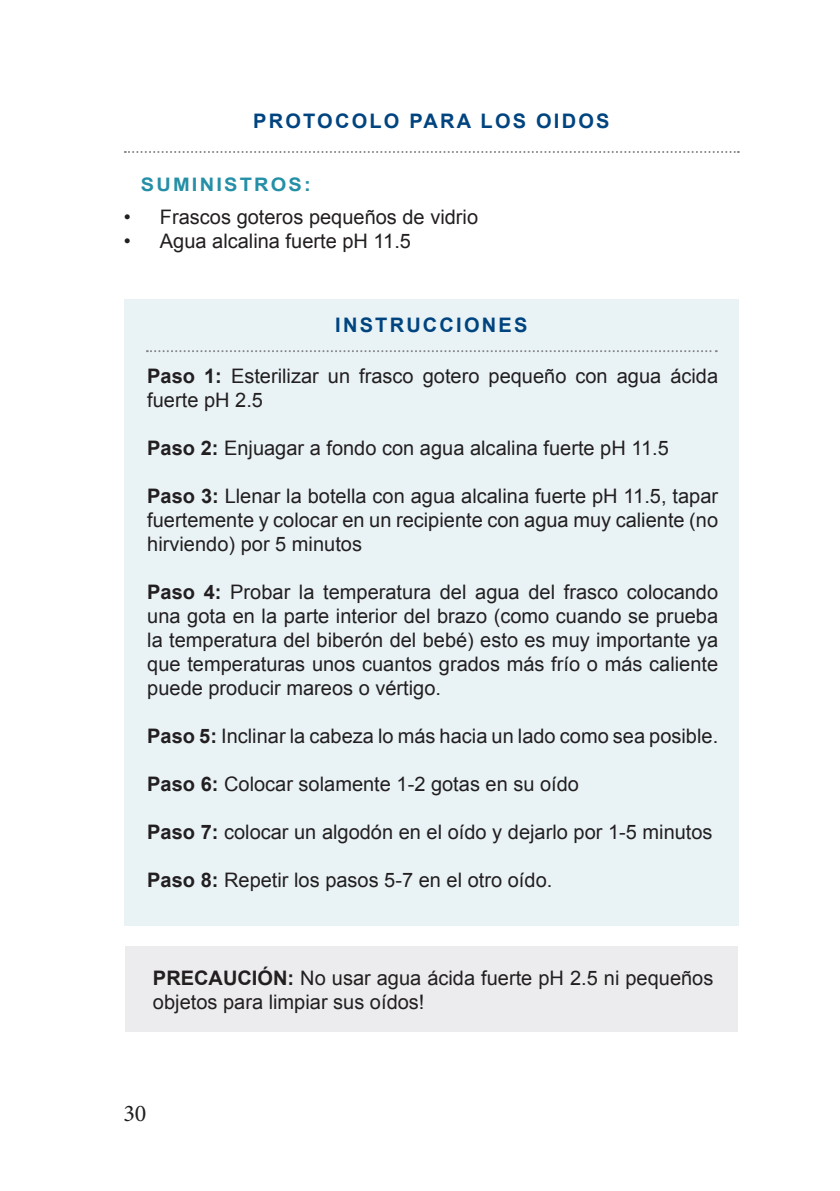
<style>
.page{position:relative;width:840px;height:1191px;background:#fff}
.page>*{position:absolute;margin:0;border:0;box-sizing:border-box;transform-origin:0 0}
.t1{font:24px "Minion Pro";color:#231f20}
.t2{font:20px/24px "Arial";color:#231f20}
.t3{font:700 20px "Arial";letter-spacing:.11em;color:#00447f}
.t4{font:700 18.6px "Arial";letter-spacing:.11em;color:#248fa6;scale:1.08 1}
.s1{font-weight:700}
</style>
<div class="page">
<svg style="left:125px;top:151px;width:613px;height:2px"></svg>
<div style="left:124px;top:299px;width:614px;height:626px;background:#e9f3f6"></div>
<svg style="left:147px;top:350px;width:569px;height:2px"></svg>
<div style="left:125px;top:946px;width:612px;height:85px;background:#ececee"></div>
<p class="t3" style="left:253px;top:108px;width:357px">PROTOCOLO PARA LOS OIDOS</p>
<p class="t4" style="left:141px;top:172px;width:159px">SUMINISTROS:</p>
<p class="t2" style="left:124px;top:205px;width:355px">• Frascos goteros pequeños de vidrio</p>
<p class="t2" style="left:124px;top:229px;width:288px">• Agua alcalina fuerte pH 11.5</p>
<p class="t3" style="left:335px;top:312px;width:193px">INSTRUCCIONES</p>
<p class="t2" style="left:147px;top:364px;width:572px"><span class="s1">Paso 1:</span> Esterilizar un frasco gotero pequeño con agua ácida fuerte pH 2.5</p>
<p class="t2" style="left:147px;top:436px;width:523px"><span class="s1">Paso 2:</span> Enjuagar a fondo con agua alcalina fuerte pH 11.5</p>
<p class="t2" style="left:147px;top:484px;width:572px;text-align:justify"><span class="s1">Paso 3:</span> Llenar la botella con agua alcalina fuerte pH 11.5, tapar fuertemente y colocar en un recipiente con agua muy caliente (no hirviendo) por 5 minutos</p>
<p class="t2" style="left:147px;top:580px;width:572px;text-align:justify"><span class="s1">Paso 4:</span> Probar la temperatura del agua del frasco colocando una gota en la parte interior del brazo (como cuando se prueba la temperatura del biberón del bebé) esto es muy importante ya que temperaturas unos cuantos grados más frío o más caliente puede producir mareos o vértigo.</p>
<p class="t2" style="left:147px;top:724px;width:572px"><span class="s1">Paso 5:</span> Inclinar la cabeza lo más hacia un lado como sea posible.</p>
<p class="t2" style="left:147px;top:772px;width:433px"><span class="s1">Paso 6:</span> Colocar solamente 1-2 gotas en su oído</p>
<p class="t2" style="left:147px;top:820px;width:566px"><span class="s1">Paso 7:</span> colocar un algodón en el oído y dejarlo por 1-5 minutos</p>
<p class="t2" style="left:147px;top:868px;width:406px"><span class="s1">Paso 8:</span> Repetir los pasos 5-7 en el otro oído.</p>
<p class="t2" style="left:153px;top:966px;width:561px"><span class="s1">PRECAUCIÓN:</span> No usar agua ácida fuerte pH 2.5 ni pequeños objetos para limpiar sus oídos!</p>
<p class="t1" style="left:123px;top:1096px;width:25px">30</p>
</div>
